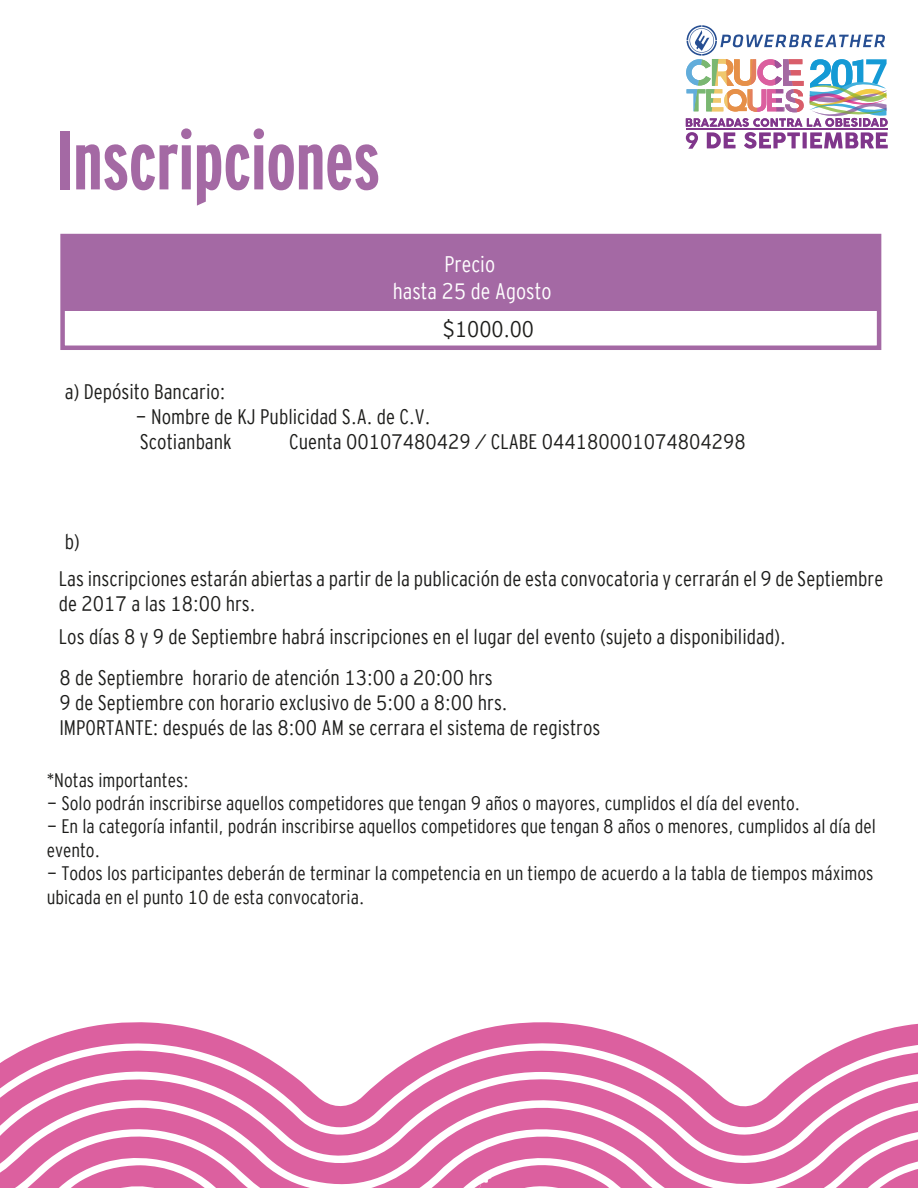
<style>
.page{position:relative;width:918px;height:1188px;background:#fff}
.page>*{position:absolute;margin:0;border:0;box-sizing:border-box;transform-origin:0 0}
.t1{font:22.5px/27px "Interstate Cond Mono Lgt";color:#fff;text-align:center}
.t2{font:22.5px "Interstate Cond Mono Lgt";color:#1d1d1b}
.t3{font:21px/25.2px "Interstate Cond Mono Lgt";color:#1d1d1b}
.t4{font:19.5px/23.4px "Interstate Cond Mono Lgt";color:#1d1d1b}
</style>
<div class="page">
<svg style="left:0;top:1022px;width:918px;height:54px"></svg>
<svg style="left:0;top:1076px;width:918px;height:109px;fill:#dc609f"></svg>
<svg style="left:0;top:1108px;width:314px;height:80px"></svg>
<svg style="left:770px;top:1107px;width:148px;height:81px"></svg>
<svg style="left:366px;top:1105px;width:352px;height:83px"></svg>
<div style="left:60px;top:131px;width:9px;height:58px;background:#a469a4"></div>
<svg style="left:76px;top:128px;width:302px;height:78px"></svg>
<div style="left:60px;top:234px;width:821px;height:116px;border:4px solid #a469a4"></div>
<div style="left:63px;top:236px;width:816px;height:75px;background:#a469a4"></div>
<svg style="left:686px;top:25px;width:202px;height:124px"></svg>
<p class="t1" style="left:393px;top:251px;width:160px">Precio<br>hasta 25 de Agosto</p>
<p class="t2" style="left:443px;top:317px;width:93px">$1000.00</p>
<p class="t3" style="left:65px;top:378px;width:162px">a) Depósito Bancario:</p>
<p class="t3" style="left:135px;top:404px;width:296px">- Nombre de KJ Publicidad S.A. de C.V.<br>Scotianbank</p>
<p class="t3" style="left:289px;top:429px;width:458px">Cuenta 00107480429 / CLABE 044180001074804298</p>
<p class="t3" style="left:65px;top:529px;width:16px">b)</p>
<p class="t3" style="left:59px;top:566px;width:826px">Las inscripciones estarán abiertas a partir de la publicación de esta convocatoria y cerrarán el 9 de Septiembre de 2017 a las 18:00 hrs.</p>
<p class="t3" style="left:59px;top:616px;width:728px;line-height:40.5px">Los días 8 y 9 de Septiembre habrá inscripciones en el lugar del evento (sujeto a disponibilidad).<br>8 de Septiembre horario de atención 13:00 a 20:00 hrs</p>
<p class="t3" style="left:59px;top:690px;width:543px">9 de Septiembre con horario exclusivo de 5:00 a 8:00 hrs.<br>IMPORTANTE: después de las 8:00 AM se cerrara el sistema de registros</p>
<p class="t4" style="left:47px;top:768px;width:143px">*Notas importantes:</p>
<p class="t4" style="left:47px;top:791px;width:755px">- Solo podrán inscribirse aquellos competidores que tengan 9 años o mayores, cumplidos el día del evento.</p>
<p class="t4" style="left:47px;top:815px;width:831px">- En la categoría infantil, podrán inscribirse aquellos competidores que tengan 8 años o menores, cumplidos al día del evento.</p>
<p class="t4" style="left:47px;top:862px;width:828px">- Todos los participantes deberán de terminar la competencia en un tiempo de acuerdo a la tabla de tiempos máximos ubicada en el punto 10 de esta convocatoria.</p>
</div>
